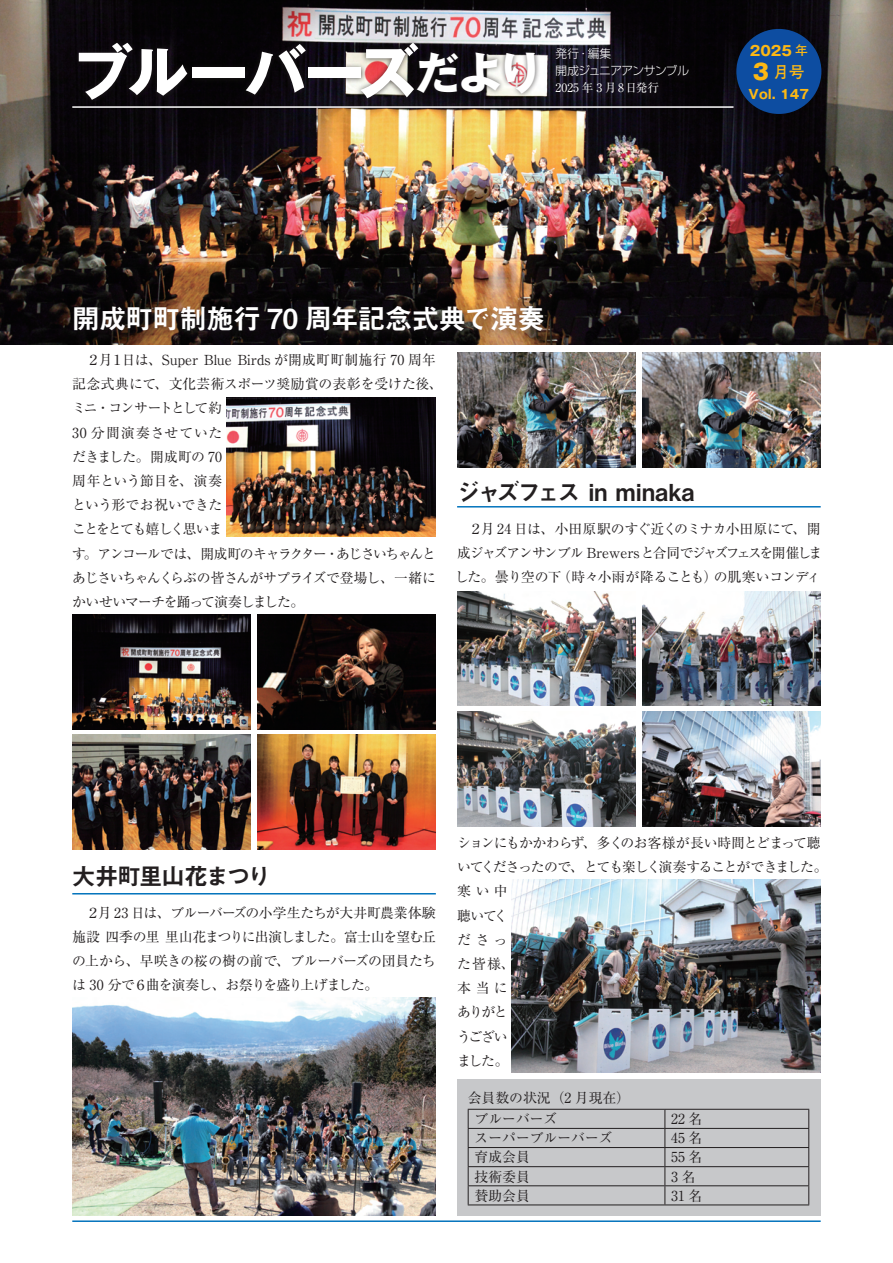
<style>
.page{position:relative;width:893px;height:1263px;background:#fff}
.page>*{position:absolute;margin:0;border:0;box-sizing:border-box;transform-origin:0 0}
.t1{font:700 60.6px "Gothic MB101 Pro";letter-spacing:-.06em;color:#fff}
.t2{font:27.6px "Midashi Go Pro MB31";letter-spacing:-.025em;color:#fff}
.t3{font:23.4px "Midashi Go Pro MB31";letter-spacing:-.01em;color:#231f20}
.t4{font:23.4px "Midashi Go Pro MB31";letter-spacing:-.045em;color:#231f20}
.t5{font:700 15.9px "Futo Go B101 Pro";color:#fcb814}
.t6{font:13.8px/24.2px "Ryumin Pro";letter-spacing:-.04em;color:#231f20}
.t7{font:13.8px/24.2px "Ryumin Pro";letter-spacing:-.06em;color:#231f20}
.t8{font:13.8px/24.2px "Ryumin Pro";letter-spacing:-.075em;color:#231f20}
.t9{font:13.8px/21.1px "Ryumin Pro";color:#231f20}
.t10{font:700 13.8px "Gothic MB101 Pro";color:#fcb814}
.t11{font:700 12.75px "Gothic MB101 Pro";color:#fcb814}
.t12{font:300 11.7px/17px "Shin Go Pro";letter-spacing:-.035em;color:#fff}
.t13{font:11.7px "Ryumin Pro";color:#fff}
.s1{font-size:44.7px}
.s2{font-family:"Futo Go B101 Pro";font-size:12.75px}
.s3{font-family:"Gothic MB101 Pro";font-weight:800;font-size:21.3px}
</style>
<div class="page">
<img style="left:0;top:0;width:893px;height:344px">
<hr style="left:72px;top:1220px;width:749px;height:2px;background:#0072bc">
<div style="left:457px;top:1079px;width:364px;height:136px;background:#c7c8ca"></div>
<hr style="left:468px;top:1109px;width:197px;height:1px;background:#231f20">
<hr style="left:665px;top:1109px;width:144px;height:1px;background:#231f20">
<hr style="left:468px;top:1128px;width:197px;height:1px;background:#231f20">
<hr style="left:665px;top:1128px;width:144px;height:1px;background:#231f20">
<hr style="left:468px;top:1147px;width:197px;height:1px;background:#231f20">
<hr style="left:665px;top:1147px;width:144px;height:1px;background:#231f20">
<hr style="left:468px;top:1166px;width:197px;height:1px;background:#231f20">
<hr style="left:665px;top:1166px;width:144px;height:1px;background:#231f20">
<hr style="left:468px;top:1185px;width:197px;height:1px;background:#231f20">
<svg style="left:468px;top:1110px;width:1px;height:94px"></svg>
<hr style="left:665px;top:1185px;width:144px;height:1px;background:#231f20">
<svg style="left:664px;top:1110px;width:1px;height:94px"></svg>
<svg style="left:808px;top:1110px;width:1px;height:94px"></svg>
<hr style="left:468px;top:1204px;width:197px;height:1px;background:#231f20">
<hr style="left:665px;top:1204px;width:144px;height:1px;background:#231f20">
<div style="left:73px;top:37px;width:560px;height:104px;background:#231f20;opacity:.75"></div>
<div style="left:736px;top:29px;width:85px;height:85px;background:#0d4da1;border-radius:50%"></div>
<hr style="left:72px;top:106px;width:661px;height:2px;background:#fff">
<div style="left:550px;top:43px;width:180px;height:77px;background:#231f20;opacity:.75"></div>
<div style="left:70px;top:301px;width:533px;height:72px;background:#231f20;opacity:.4"></div>
<img style="left:72px;top:997px;width:364px;height:218px">
<hr style="left:72px;top:893px;width:364px;height:1px;background:#0072bc">
<img style="left:72px;top:615px;width:179px;height:114px">
<img style="left:72px;top:735px;width:179px;height:115px">
<img style="left:226px;top:398px;width:210px;height:139px">
<img style="left:257px;top:615px;width:179px;height:114px">
<img style="left:257px;top:735px;width:179px;height:115px">
<img style="left:457px;top:353px;width:179px;height:115px">
<img style="left:642px;top:353px;width:179px;height:115px">
<hr style="left:457px;top:506px;width:364px;height:1px;background:#0072bc">
<img style="left:457px;top:591px;width:179px;height:115px">
<img style="left:457px;top:711px;width:179px;height:115px">
<img style="left:642px;top:591px;width:179px;height:115px">
<img style="left:642px;top:711px;width:179px;height:115px">
<img style="left:512px;top:879px;width:309px;height:194px">
<h1 class="t1" style="left:72px;top:22px;width:471px">ブルーバーズ<span class="s1">だより</span></h1>
<p class="t10" style="left:750px;top:39px;width:59px">2025 <span class="s2">年</span></p>
<p class="t12" style="left:556px;top:44px;width:135px">発行・編集<br>開成ジュニアアンサンブル</p>
<p class="t13" style="left:556px;top:79px;width:105px">2025 年 3 月8日発行</p>
<p class="t5" style="left:753px;top:59px;width:54px"><span class="s3">3</span> 月号</p>
<p class="t11" style="left:749px;top:84px;width:62px">Vol. 147</p>
<h2 class="t2" style="left:72px;top:297px;width:474px">開成町町制施行 70 周年記念式典で演奏</h2>
<p class="t6" style="left:72px;top:347px;width:372px">　２月１日は、Super Blue Birds が開成町町制施行 70 周年記念式典にて、文化芸術スポーツ奨励賞の表彰を受けた後、ミニ・コンサートとして約<br>30 分間演奏させていた<br>だきました。開成町の 70<br>周年という節目を、演奏<br>という形でお祝いできた<br>ことをとても嬉しく思いま<br>す。アンコールでは、開成町のキャラクター・あじさいちゃんとあじさいちゃんくらぶの皆さんがサプライズで登場し、一緒にかいせいマーチを踊って演奏しました。</p>
<h3 class="t3" style="left:457px;top:473px;width:239px">ジャズフェス in minaka</h3>
<p class="t7" style="left:455px;top:515px;width:369px">　２月 24 日は、小田原駅のすぐ近くのミナカ小田原にて、開成ジャズアンサンブル Brewers と合同でジャズフェスを開催しました。曇り空の下（時々小雨が降ることも）の肌寒いコンディ</p>
<h3 class="t4" style="left:72px;top:857px;width:200px">大井町里山花まつり</h3>
<p class="t6" style="left:72px;top:899px;width:365px;text-align:justify">　２月 23 日は、ブルーバーズの小学生たちが大井町農業体験施設 四季の里 里山花まつりに出演しました。富士山を望む丘の上から、早咲きの桜の樹の前で、ブルーバーズの団員たちは 30 分で６曲を演奏し、お祭りを盛り上げました。</p>
<p class="t8" style="left:457px;top:830px;width:372px">ションにもかかわらず、多くのお客様が長い時間とどまって聴いてくださったので、とても楽しく演奏することができました。寒い中<br>聴いてく<br>ださっ<br>た皆様、<br>本当に<br>ありがと<br>うござい<br>ました。</p>
<p class="t9" style="left:475px;top:1086px;width:157px;text-indent:-7px">会員数の状況（2 月現在）ブルーバーズ</p>
<p class="t6" style="left:671px;top:1106px;width:33px">22 名</p>
<p class="t9" style="left:475px;top:1126px;width:140px">スーパーブルーバーズ</p>
<p class="t6" style="left:671px;top:1125px;width:33px">45 名</p>
<p class="t6" style="left:475px;top:1144px;width:57px">育成会員</p>
<p class="t6" style="left:671px;top:1144px;width:33px">55 名</p>
<p class="t6" style="left:475px;top:1163px;width:57px">技術委員</p>
<p class="t6" style="left:671px;top:1163px;width:26px">3 名</p>
<p class="t6" style="left:475px;top:1182px;width:57px">賛助会員</p>
<p class="t6" style="left:671px;top:1182px;width:33px">31 名</p>
</div>
